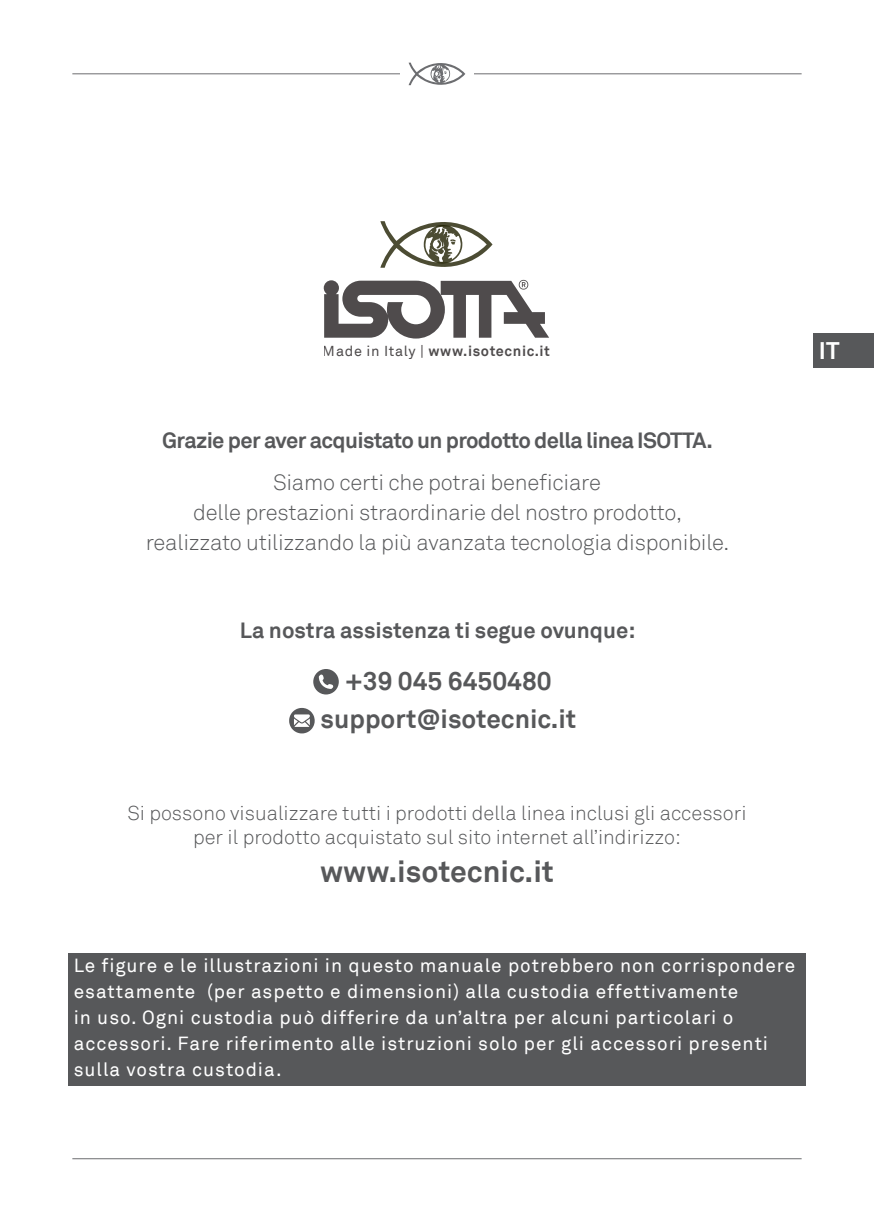
<style>
.page{position:relative;width:874px;height:1225px;background:#fff}
.page>*{position:absolute;margin:0;border:0;box-sizing:border-box;transform-origin:0 0}
.t1{font:700 30px "Akkurat";color:#57585a}
.t2{font:700 26px "Akkurat";color:#57585a}
.t3{font:700 24px "Akkurat";color:#fff}
.t4{font:300 22px "Akkurat";letter-spacing:-.01em;color:#57585a}
.t5{font:700 22px "Akkurat";letter-spacing:-.03em;color:#57585a}
.t6{font:700 22px "Akkurat";color:#57585a}
.t7{font:300 20px "Akkurat";color:#57585a}
.Nota_bene_Generale{font:19px/26px "Akkurat";letter-spacing:.05em;color:#fff}
.t8{font:700 14.4px "Akkurat";letter-spacing:.04em;color:#231f20}
.s1{font-weight:400}
</style>
<div class="page">
<div style="left:812px;top:333px;width:61px;height:34px;background:#57585a"></div>
<hr style="left:72px;top:73px;width:729px;height:1px;background:#6c6d70">
<div style="left:400px;top:52px;width:73px;height:44px;background:#fff"></div>
<svg style="left:408px;top:62px;width:57px;height:24px"></svg>
<hr style="left:72px;top:1158px;width:729px;height:1px;background:#6c6d70">
<svg style="left:380px;top:221px;width:112px;height:47px"></svg>
<svg style="left:323px;top:280px;width:226px;height:58px"></svg>
<svg style="left:313px;top:669px;width:25px;height:25px"></svg>
<svg style="left:289px;top:708px;width:25px;height:25px"></svg>
<div style="left:68px;top:952px;width:737px;height:133px;background:#57585a"></div>
<p class="t8" style="left:323px;top:341px;width:228px"><span class="s1">Made in Italy |</span> www.isotecnic.it</p>
<p class="t3" style="left:818px;top:335px;width:22px">IT</p>
<p class="t5" style="left:162px;top:426px;width:552px">Grazie per aver acquistato un prodotto della linea ISOTTA.</p>
<p class="t4" style="left:273px;top:469px;width:329px">Siamo certi che potrai beneficiare</p>
<p class="t4" style="left:193px;top:499px;width:490px">delle prestazioni straordinarie del nostro prodotto,</p>
<p class="t4" style="left:146px;top:529px;width:585px">realizzato utilizzando la più avanzata tecnologia disponibile.</p>
<p class="t6" style="left:240px;top:616px;width:397px">La nostra assistenza ti segue ovunque:</p>
<p class="t2" style="left:345px;top:664px;width:208px">+39 045 6450480</p>
<p class="t2" style="left:320px;top:702px;width:257px">support@isotecnic.it</p>
<p class="t7" style="left:127px;top:801px;width:620px">Si possono visualizzare tutti i prodotti della linea inclusi gli accessori</p>
<p class="t7" style="left:193px;top:825px;width:489px">per il prodotto acquistato sul sito internet all’indirizzo:</p>
<p class="t1" style="left:320px;top:852px;width:235px">www.isotecnic.it</p>
<p class="Nota_bene_Generale" style="left:74px;top:953px;width:722px">Le figure e le illustrazioni in questo manuale potrebbero non corrispondere esattamente (per aspetto e dimensioni) alla custodia effettivamente<br>in uso. Ogni custodia può differire da un’altra per alcuni particolari o accessori. Fare riferimento alle istruzioni solo per gli accessori presenti sulla vostra custodia.</p>
</div>
